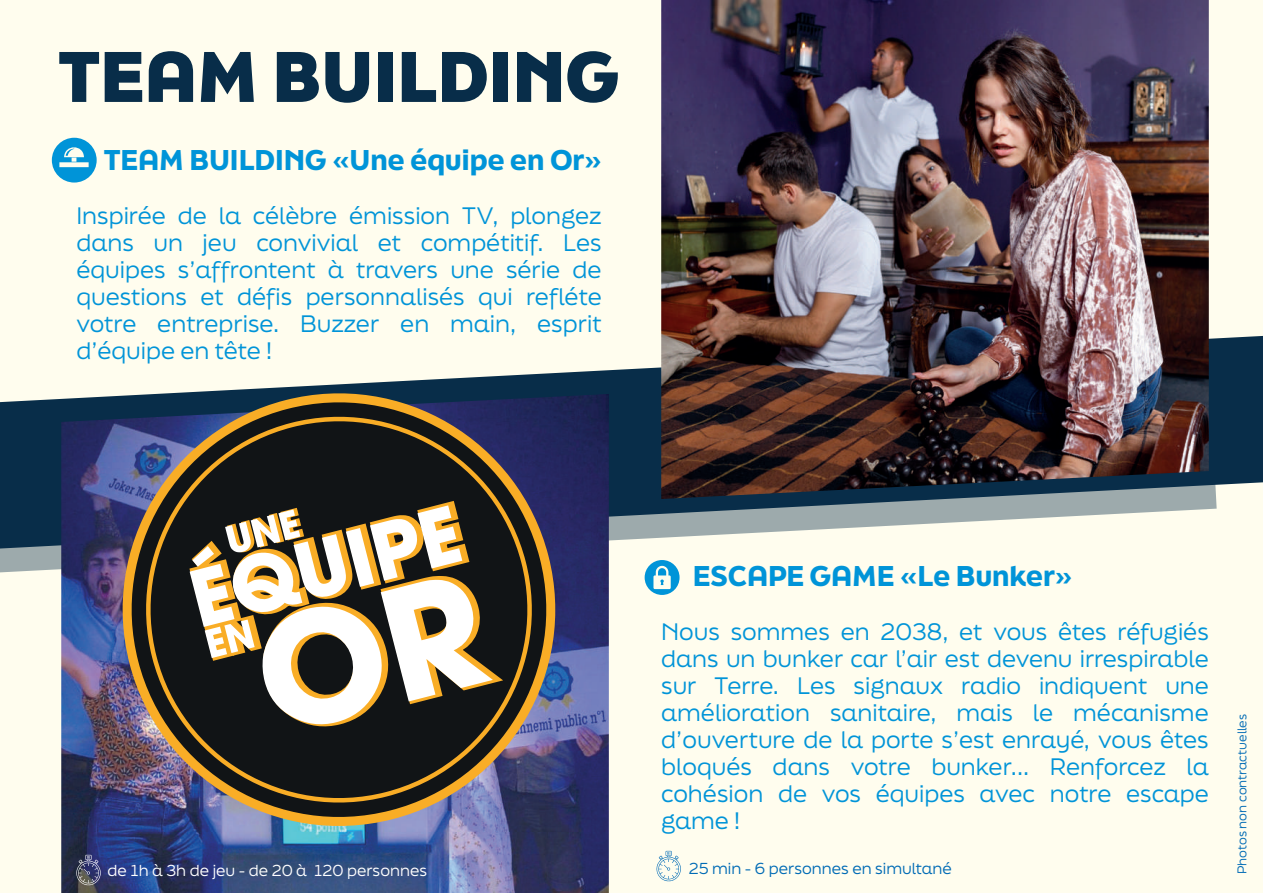
<style>
.page{position:relative;width:1263px;height:893px;background:#fff}
.page>*{position:absolute;margin:0;border:0;box-sizing:border-box;transform-origin:0 0}
.t1{font:800 67.5px "Final Six";color:#082d49}
.t2{font:900 27px "Final Six";color:#0094d8}
.t3{font:22.5px/27px "Final Six";color:#0094d8;text-align:justify}
.t4{font:15px "Final Six";color:#fff}
.t5{font:15px "Final Six";color:#006bb5}
.t6{font:12px "Final Six";color:#006bb5}
</style>
<div class="page">
<div style="left:0;top:0;width:1262px;height:893px;background:#fffdee"></div>
<svg style="left:0;top:548px;width:61px;height:25px;background:#a5b1b1"></svg>
<svg style="left:0;top:336px;width:1263px;height:212px"></svg>
<img style="left:61px;top:394px;width:548px;height:499px">
<img style="left:661px;top:0;width:548px;height:499px">
<img style="left:94px;top:365px;width:479px;height:490px">
<svg style="left:123px;top:393px;width:427px;height:433px;background:#49413d"></svg>
<svg style="left:186px;top:497px;width:319px;height:236px;background:#857c6b"></svg>
<svg style="left:656px;top:851px;width:25px;height:31px"></svg>
<svg style="left:75px;top:855px;width:28px;height:33px"></svg>
<svg style="left:52px;top:138px;width:45px;height:45px"></svg>
<svg style="left:645px;top:560px;width:34px;height:35px"></svg>
<h1 class="t1" style="left:58px;top:27px;width:563px">TEAM BUILDING</h1>
<p class="t2" style="left:104px;top:140px;width:499px">TEAM BUILDING «Une équipe en Or»</p>
<p class="t3" style="left:76px;top:201px;width:527px">Inspirée de la célèbre émission TV, plongez dans un jeu convivial et compétitif. Les équipes s’affrontent à travers une série de questions et défis personnalisés qui refléte votre entreprise. Buzzer en main, esprit d’équipe en tête !</p>
<p class="t2" style="left:693px;top:556px;width:381px">ESCAPE GAME «Le Bunker»</p>
<p class="t3" style="left:661px;top:617px;width:549px">Nous sommes en 2038, et vous êtes réfugiés dans un bunker car l’air est devenu irrespirable sur Terre. Les signaux radio indiquent une amélioration sanitaire, mais le mécanisme d’ouverture de la porte s’est enrayé, vous êtes bloqués dans votre bunker... Renforcez la cohésion de vos équipes avec notre escape game !</p>
<p class="t4" style="left:107px;top:859px;width:321px">de 1h à 3h de jeu - de 20 à 120 personnes</p>
<p class="t5" style="left:689px;top:858px;width:265px">25 min - 6 personnes en simultané</p>
<p class="t6" style="left:1233px;top:874px;width:162px;rotate:-90deg">Photos non contractuelles</p>
</div>
